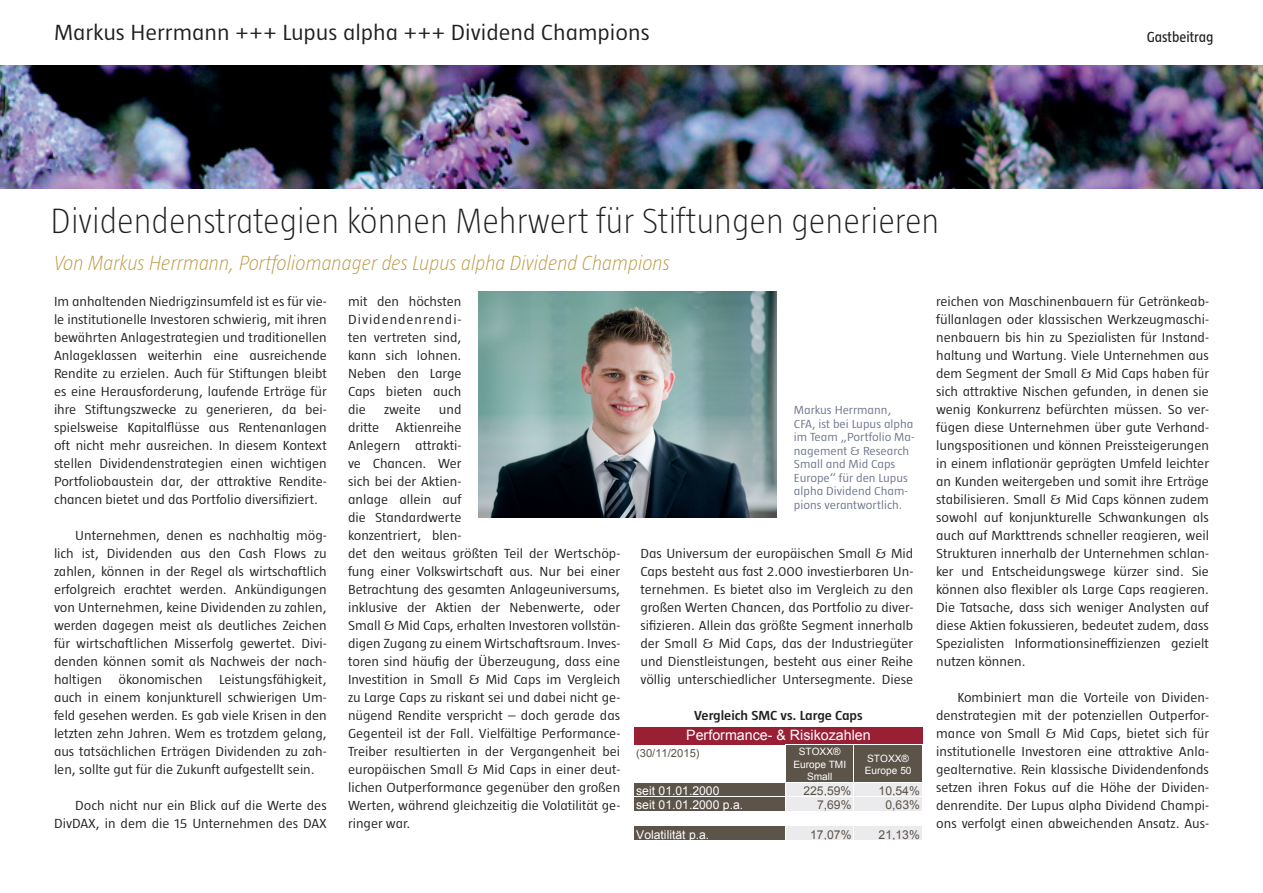
<style>
.page{position:relative;width:1263px;height:893px;background:#fff}
.page>*{position:absolute;margin:0;border:0;box-sizing:border-box;transform-origin:0 0}
.t1{font:200 36px "Taz";color:#231f20}
.t2{font:300 22.5px "Taz";color:#231f20;scale:1.12 1}
.t3{font:italic 200 21px "Taz";color:#ba9438}
.t4{font:15px "Taz";color:#231f20}
.t5{font:14.25px "Optima LT";color:#fff}
.t6{font:300 13.5px/18px "Taz";color:#231f20;text-align:justify;scale:1.12 1}
.t7{font:600 13.5px "Taz";color:#231f20;scale:1.12 1}
.t8{font:12.15px "Optima LT";color:#fff}
.t9{font:12.15px "Optima LT";color:#5c5349}
.t10{font:300 12px/13.5px "Taz";color:#6e768e;scale:1.12 1}
.t11{font:11.25px "Optima LT";color:#5c5349}
.t12{font:10.05px/12.6px "Optima LT";color:#fff;text-align:center}
</style>
<div class="page">
<img style="left:0;top:66px;width:1263px;height:122px">
<img style="left:478px;top:291px;width:299px;height:227px">
<div style="left:634px;top:727px;width:288px;height:18px;background:#991f35"></div>
<div style="left:785px;top:745px;width:137px;height:14px;background:#5c5349"></div>
<div style="left:785px;top:759px;width:137px;height:23px;background:#5c5349"></div>
<div style="left:634px;top:782px;width:151px;height:29px;background:#5c5349"></div>
<div style="left:785px;top:782px;width:137px;height:29px;background:#ebebed"></div>
<div style="left:634px;top:826px;width:151px;height:14px;background:#5c5349"></div>
<div style="left:785px;top:826px;width:137px;height:14px;background:#ebebed"></div>
<hr style="left:785px;top:744px;width:1px;height:97px;background:#fff">
<hr style="left:853px;top:745px;width:1px;height:96px;background:#fff">
<hr style="left:786px;top:744px;width:137px;height:1px;background:#fff">
<hr style="left:634px;top:782px;width:289px;height:1px;background:#fff">
<hr style="left:634px;top:796px;width:289px;height:1px;background:#fff">
<h2 class="t2" style="left:54px;top:20px;width:533px">Markus Herrmann +++ Lupus alpha +++ Dividend Champions</h2>
<h1 class="t1" style="left:51px;top:203px;width:890px">Dividendenstrategien können Mehrwert für Stiftungen generieren</h1>
<h3 class="t3" style="left:54px;top:252px;width:618px">Von Markus Herrmann, Portfoliomanager des Lupus alpha Dividend Champions</h3>
<p class="t4" style="left:1147px;top:29px;width:68px">Gastbeitrag</p>
<p class="t6" style="left:54px;top:293px;width:245px">Im anhaltenden Niedrigzinsumfeld ist es für vie&shy;le institutionelle Investoren schwierig, mit ihren bewährten Anlagestrategien und traditionellen Anlageklassen weiterhin eine ausreichende Rendite zu erzielen. Auch für Stiftungen bleibt es eine Herausforderung, laufende Erträge für ihre Stiftungszwecke zu generieren, da bei&shy;spielsweise Kapitalflüsse aus Rentenanlagen oft nicht mehr ausreichen. In diesem Kontext stellen Dividendenstrategien einen wichtigen Portfoliobaustein dar, der attraktive Rendite&shy;chancen bietet und das Portfolio diversifiziert.</p>
<p class="t6" style="left:54px;top:527px;width:245px;text-indent:21px">Unternehmen, denen es nachhaltig mög&shy;lich ist, Dividenden aus den Cash Flows zu zahlen, können in der Regel als wirtschaftlich erfolgreich erachtet werden. Ankündigungen von Unternehmen, keine Dividenden zu zahlen, werden dagegen meist als deutliches Zeichen für wirtschaftlichen Misserfolg gewertet. Divi&shy;denden können somit als Nachweis der nach&shy;haltigen ökonomischen Leistungsfähigkeit, auch in einem konjunkturell schwierigen Um&shy;feld gesehen werden. Es gab viele Krisen in den letzten zehn Jahren. Wem es trotzdem gelang, aus tatsächlichen Erträgen Dividenden zu zah&shy;len, sollte gut für die Zukunft aufgestellt sein.</p>
<p class="t6" style="left:54px;top:797px;width:245px;text-align:right">Doch nicht nur ein Blick auf die Werte des<br>DivDAX, in dem die 15 Unternehmen des DAX</p>
<p class="t6" style="left:348px;top:293px;width:103px">mit den höchsten Dividendenrendi&shy;ten vertreten sind, kann sich lohnen.<br>Neben den Large Caps bieten auch die</p>
<p class="t6" style="left:348px;top:401px;width:244px;text-align:left;text-indent:91px">und<br>dritte Aktienreihe<br>Anlegern attrakti-<br>ve Chancen. Wer<br>sich bei der Aktien-<br>anlage allein auf<br>die Standardwerte<br>konzentriert, blen-<br>det den weitaus größten Teil der Wertschöp&shy;fung einer Volkswirtschaft aus. Nur bei einer Betrachtung des gesamten Anlageuniversums, inklusive der Aktien der Nebenwerte, oder Small &amp; Mid Caps, erhalten Investoren vollstän&shy;digen Zugang zu einem Wirtschaftsraum. Inves&shy;toren sind häufig der Überzeugung, dass eine Investition in Small &amp; Mid Caps im Vergleich zu Large Caps zu riskant sei und dabei nicht ge&shy;nügend Rendite verspricht – doch gerade das Gegenteil ist der Fall. Vielfältige Performance-Treiber resultierten in der Vergangenheit bei europäischen Small &amp; Mid Caps in einer deut&shy;lichen Outperformance gegenüber den großen Werten, während gleichzeitig die Volatilität ge&shy;ringer war.</p>
<p class="t6" style="left:384px;top:401px;width:34px">zweite</p>
<p class="t10" style="left:794px;top:404px;width:109px">Markus Herrmann,<br>CFA, ist bei Lupus alpha im Team „Portfolio Ma&shy;nagement &amp; Research<br>Small and Mid Caps<br>Europe“ für den Lupus alpha Dividend Cham&shy;pions verantwortlich.</p>
<p class="t6" style="left:640px;top:545px;width:245px">Das Universum der europäischen Small &amp; Mid Caps besteht aus fast 2.000 investierbaren Un&shy;ternehmen. Es bietet also im Vergleich zu den großen Werten Chancen, das Portfolio zu diver&shy;sifizieren. Allein das größte Segment innerhalb der Small &amp; Mid Caps, das der Industriegüter und Dienstleistungen, besteht aus einer Reihe völlig unterschiedlicher Untersegmente. Diese</p>
<p class="t7" style="left:694px;top:708px;width:152px">Vergleich SMC vs. Large Caps</p>
<p class="t5" style="left:686px;top:730px;width:186px">Performance- &amp; Risikozahlen</p>
<p class="t12" style="left:793px;top:746px;width:54px">STOXX®<br>Europe TMI<br>Small</p>
<p class="t12" style="left:865px;top:753px;width:48px;text-align:left">STOXX®<br>Europe 50</p>
<p class="t11" style="left:636px;top:748px;width:65px">(30/11/2015)</p>
<p class="t8" style="left:636px;top:786px;width:85px">seit 01.01.2000</p>
<p class="t9" style="left:803px;top:786px;width:50px">225,59%</p>
<p class="t9" style="left:878px;top:786px;width:43px">10,54%</p>
<p class="t8" style="left:636px;top:800px;width:108px">seit 01.01.2000 p.a.</p>
<p class="t9" style="left:817px;top:800px;width:36px">7,69%</p>
<p class="t9" style="left:885px;top:800px;width:36px">0,63%</p>
<p class="t8" style="left:636px;top:830px;width:75px">Volatilität p.a.</p>
<p class="t9" style="left:810px;top:830px;width:43px">17,07%</p>
<p class="t9" style="left:878px;top:830px;width:43px">21,13%</p>
<p class="t6" style="left:936px;top:293px;width:245px">reichen von Maschinenbauern für Getränkeab&shy;füllanlagen oder klassischen Werkzeugmaschi&shy;nenbauern bis hin zu Spezialisten für Instand&shy;haltung und Wartung. Viele Unternehmen aus dem Segment der Small &amp; Mid Caps haben für sich attraktive Nischen gefunden, in denen sie wenig Konkurrenz befürchten müssen. So ver&shy;fügen diese Unternehmen über gute Verhand&shy;lungspositionen und können Preissteigerungen in einem inflationär geprägten Umfeld leichter an Kunden weitergeben und somit ihre Erträge stabilisieren. Small &amp; Mid Caps können zudem sowohl auf konjunkturelle Schwankungen als auch auf Markttrends schneller reagieren, weil Strukturen innerhalb der Unternehmen schlan&shy;ker und Entscheidungswege kürzer sind. Sie können also flexibler als Large Caps reagieren.<br>Die Tatsache, dass sich weniger Analysten auf diese Aktien fokussieren, bedeutet zudem, dass Spezialisten Informationsineffizienzen gezielt nutzen können.</p>
<p class="t6" style="left:936px;top:689px;width:245px;text-indent:21px">Kombiniert man die Vorteile von Dividen&shy;denstrategien mit der potenziellen Outperfor&shy;mance von Small &amp; Mid Caps, bietet sich für institutionelle Investoren eine attraktive Anla&shy;gealternative. Rein klassische Dividendenfonds setzen ihren Fokus auf die Höhe der Dividen&shy;denrendite. Der Lupus alpha Dividend Champi&shy;ons verfolgt einen abweichenden Ansatz. Aus-</p>
</div>
